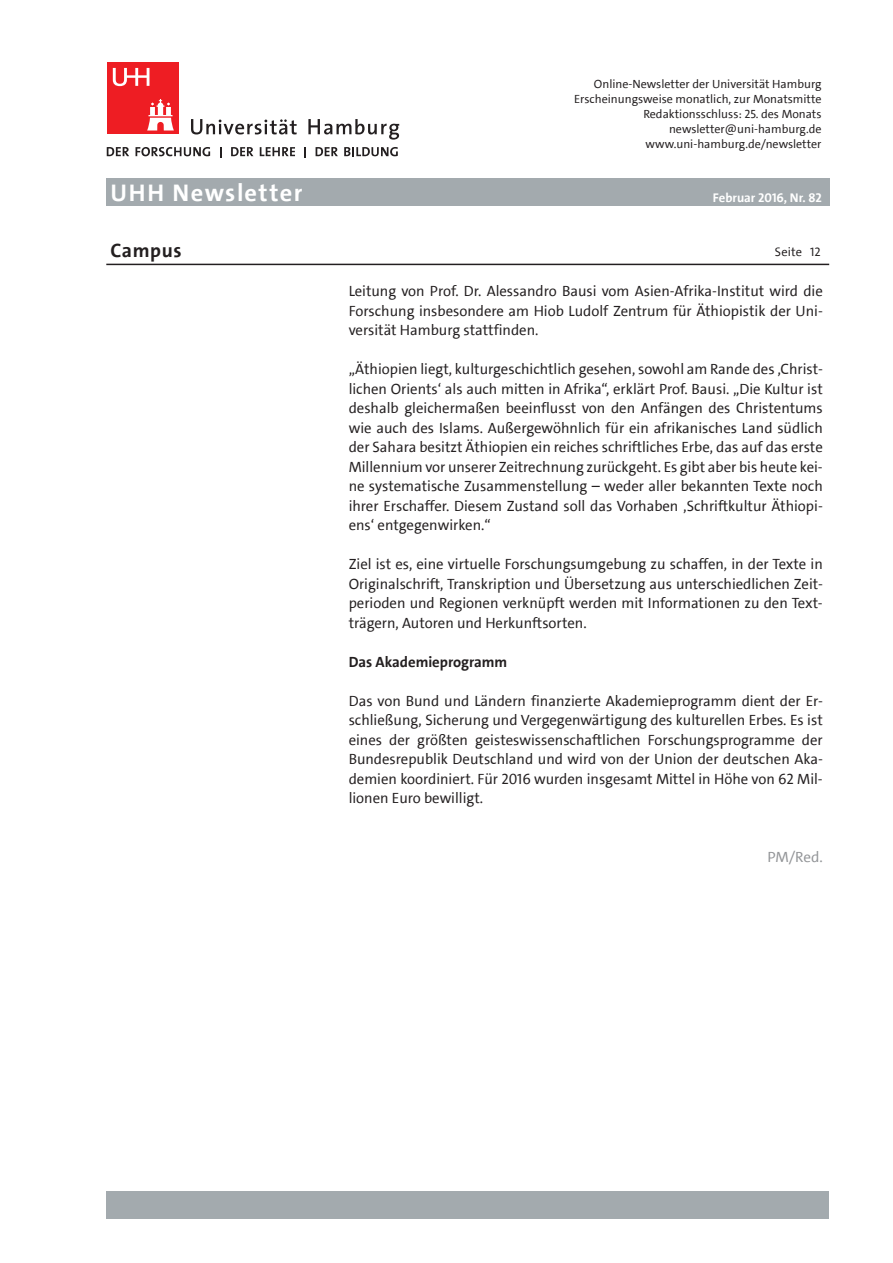
<style>
.page{position:relative;width:893px;height:1263px;background:#fff}
.page>*{position:absolute;margin:0;border:0;box-sizing:border-box;transform-origin:0 0}
.t1{font:700 24.3px "The Sans UHH";letter-spacing:.06em;color:#fff}
.Oberrubrik{font:700 19.5px "The Sans UHH";letter-spacing:.03em;color:#231f20}
.t2{font:15px/19.5px "The Sans UHH";color:#231f20;text-align:justify}
.t3{font:700 15px "The Sans UHH";color:#231f20}
.t4{font:15px "The Sans UHH";color:#939598}
.t5{font:700 12.75px "The Sans UHH";color:#fff}
.t6{font:12.3px "The Sans UHH";letter-spacing:.01em;color:#231f20}
.t7{font:12px/15px "The Sans UHH";color:#231f20;text-align:right}
</style>
<div class="page">
<svg style="left:191px;top:119px;width:106px;height:15px"></svg>
<svg style="left:308px;top:119px;width:91px;height:21px"></svg>
<div style="left:107px;top:63px;width:72px;height:71px;background:#ee1d23"></div>
<svg style="left:147px;top:99px;width:27px;height:31px"></svg>
<svg style="left:113px;top:68px;width:36px;height:18px"></svg>
<svg style="left:107px;top:147px;width:22px;height:9px"></svg>
<svg style="left:136px;top:147px;width:74px;height:9px"></svg>
<svg style="left:231px;top:147px;width:22px;height:9px"></svg>
<svg style="left:260px;top:147px;width:35px;height:9px"></svg>
<svg style="left:316px;top:147px;width:22px;height:9px"></svg>
<svg style="left:344px;top:147px;width:54px;height:9px"></svg>
<div style="left:106px;top:179px;width:723px;height:27px;background:#a3aaae"></div>
<div style="left:106px;top:1191px;width:723px;height:27px;background:#a3aaae"></div>
<hr style="left:106px;top:264px;width:723px;height:1px;background:#231f20">
<p class="t7" style="left:574px;top:76px;width:249px">Online-Newsletter der Universität Hamburg Erscheinungsweise monatlich, zur Monatsmitte Redaktionsschluss: 25. des Monats newsletter@uni-hamburg.de www.uni-hamburg.de/newsletter</p>
<h1 class="t1" style="left:111px;top:177px;width:194px">UHH Newsletter</h1>
<p class="t5" style="left:713px;top:189px;width:110px">Februar 2016, Nr. 82</p>
<p class="Oberrubrik" style="left:111px;top:238px;width:73px">Campus</p>
<p class="t6" style="left:775px;top:244px;width:29px">Seite</p>
<p class="t2" style="left:349px;top:281px;width:476px">Leitung von Prof. Dr. Alessandro Bausi vom Asien-Afrika-Institut wird die Forschung insbesondere am Hiob Ludolf Zentrum für Äthiopistik der Uni&shy;versität Hamburg stattfinden.</p>
<p class="t2" style="left:349px;top:359px;width:476px">„Äthiopien liegt, kulturgeschichtlich gesehen, sowohl am Rande des ‚Christ&shy;lichen Orients‘ als auch mitten in Afrika“, erklärt Prof. Bausi. „Die Kultur ist deshalb gleichermaßen beeinflusst von den Anfängen des Christentums wie auch des Islams. Außergewöhnlich für ein afrikanisches Land südlich der Sahara besitzt Äthiopien ein reiches schriftliches Erbe, das auf das erste Millennium vor unserer Zeitrechnung zurückgeht. Es gibt aber bis heute kei&shy;ne systematische Zusammenstellung – weder aller bekannten Texte noch ihrer Erschaffer. Diesem Zustand soll das Vorhaben ‚Schriftkultur Äthiopi&shy;ens‘ entgegenwirken.“</p>
<p class="t2" style="left:349px;top:554px;width:476px">Ziel ist es, eine virtuelle Forschungsumgebung zu schaffen, in der Texte in Originalschrift, Transkription und Übersetzung aus unterschiedlichen Zeit&shy;perioden und Regionen verknüpft werden mit Informationen zu den Text&shy;trägern, Autoren und Herkunftsorten.</p>
<p class="t3" style="left:349px;top:652px;width:160px">Das Akademieprogramm</p>
<p class="t2" style="left:349px;top:691px;width:476px">Das von Bund und Ländern finanzierte Akademieprogramm dient der Er&shy;schließung, Sicherung und Vergegenwärtigung des kulturellen Erbes. Es ist eines der größten geisteswissenschaftlichen Forschungsprogramme der Bundesrepublik Deutschland und wird von der Union der deutschen Aka&shy;demien koordiniert. Für 2016 wurden insgesamt Mittel in Höhe von 62 Mil&shy;lionen Euro bewilligt.</p>
<p class="t6" style="left:810px;top:244px;width:12px">12</p>
<p class="t4" style="left:767px;top:847px;width:57px">PM/Red.</p>
</div>
